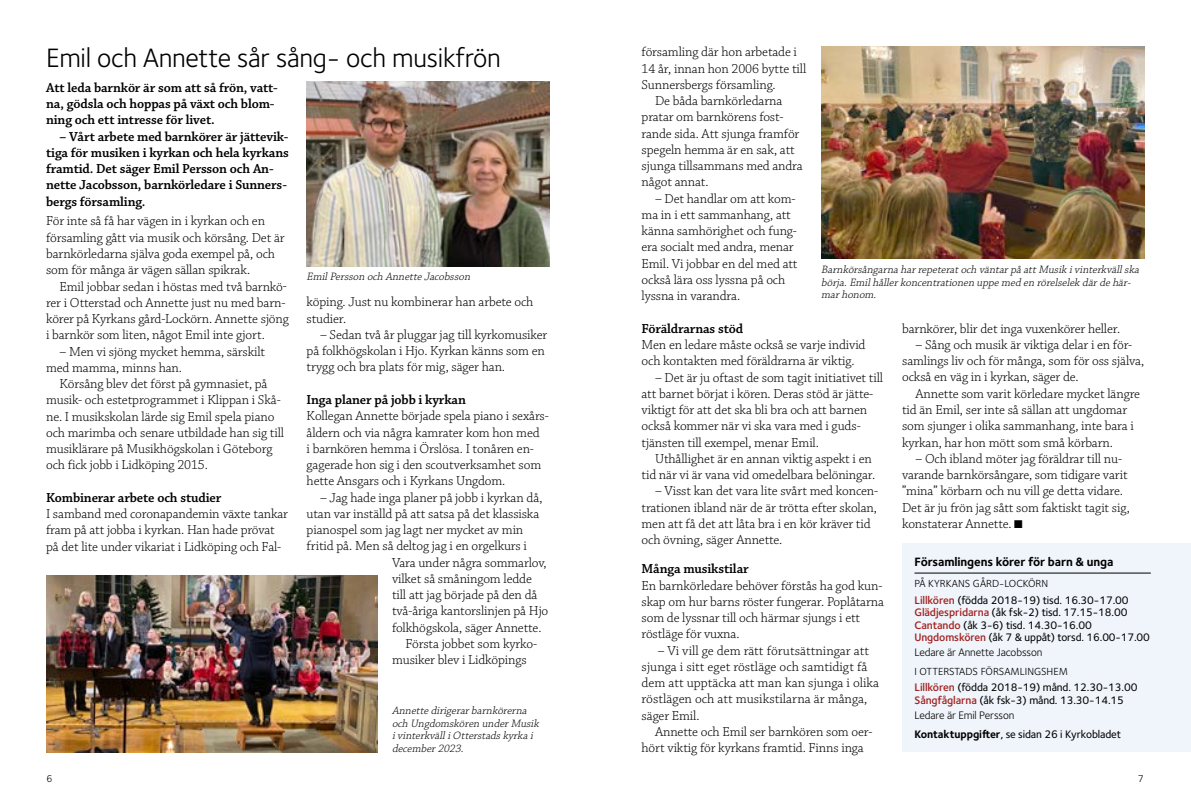
<style>
.page{position:relative;width:1191px;height:798px;background:#fff}
.page>*{position:absolute;margin:0;border:0;box-sizing:border-box;transform-origin:0 0}
.t1{font:27.5px "Foundry Sterling OT3";letter-spacing:-.01em;color:#000}
.t2{font:300 13.75px/16.2px "Chaparral Pro";letter-spacing:-.01em;color:#000}
.t3{font:600 13.75px/16.2px "Chaparral Pro";letter-spacing:-.01em;color:#000}
.t4{font:700 12.5px "Foundry Sterling OT3";letter-spacing:-.01em;color:#000}
.t5{font:500 11.25px/12.5px "Foundry Sterling OT3";letter-spacing:-.01em;color:#000}
.t6{font:italic 300 11.25px/12.5px "Chaparral Pro";color:#000}
.t7{font:11.25px "Foundry Sterling OT3";letter-spacing:-.01em;color:#000}
.t8{font:10.62px "Foundry Sterling OT3";color:#000}
.t9{font:10px "Foundry Sterling OT3";color:#000}
.s1{font-weight:600;color:#a12523}
.s2{font-weight:400}
.s3{font-weight:700}
</style>
<div class="page">
<img style="left:821px;top:46px;width:323px;height:212px">
<img style="left:46px;top:575px;width:332px;height:176px">
<div style="left:902px;top:543px;width:289px;height:208px;background:#f0f5fb"></div>
<hr style="left:914px;top:572px;width:236px;height:1px;background:#000">
<img style="left:306px;top:81px;width:243px;height:185px">
<h1 class="t1" style="left:46px;top:38px;width:456px">Emil och Annette sår sång- och musikfrön</h1>
<p class="t3" style="left:46px;top:80px;width:233px">Att leda barnkör är som att så frön, vatt&shy;na, gödsla och hoppas på växt och blom&shy;ning och ett intresse för livet.</p>
<p class="t3" style="left:46px;top:128px;width:244px;text-indent:13px">– Vårt arbete med barnkörer är jättevik&shy;tiga för musiken i kyrkan och hela kyrkans framtid. Det säger Emil Persson och An&shy;nette Jacobsson, barnkörledare i Sunners&shy;bergs församling.</p>
<p class="t2" style="left:46px;top:213px;width:240px">För inte så få har vägen in i kyrkan och en församling gått via musik och körsång. Det är barnkörledarna själva goda exempel på, och som för många är vägen sällan spikrak.</p>
<p class="t2" style="left:46px;top:278px;width:244px;text-indent:13px">Emil jobbar sedan i höstas med två barnkö&shy;rer i Otterstad och Annette just nu med barn&shy;körer på Kyrkans gård-Lockörn. Annette sjöng i barnkör som liten, något Emil inte gjort.</p>
<p class="t2" style="left:46px;top:343px;width:221px;text-indent:13px">– Men vi sjöng mycket hemma, särskilt med mamma, minns han.</p>
<p class="t2" style="left:46px;top:376px;width:239px;text-indent:13px">Körsång blev det först på gymnasiet, på musik- och estetprogrammet i Klippan i Skå&shy;ne. I musikskolan lärde sig Emil spela piano och marimba och senare utbildade han sig till musiklärare på Musikhögskolan i Göteborg och fick jobb i Lidköping 2015.</p>
<p class="t3" style="left:46px;top:489px;width:177px">Kombinerar arbete och studier</p>
<p class="t2" style="left:46px;top:506px;width:243px">I samband med coronapandemin växte tankar fram på att jobba i kyrkan. Han hade prövat på det lite under vikariat i Lidköping och Fal-</p>
<p class="t6" style="left:306px;top:270px;width:168px">EmilPersson och Annette Jacobsson</p>
<p class="t2" style="left:306px;top:294px;width:228px">köping. Just nu kombinerar han arbete och studier.</p>
<p class="t2" style="left:306px;top:327px;width:242px;text-indent:13px">– Sedan två år pluggar jag till kyrkomusiker på folkhögskolan i Hjo. Kyrkan känns som en trygg och bra plats för mig, säger han.</p>
<p class="t3" style="left:306px;top:392px;width:161px">Inga planer på jobb i kyrkan</p>
<p class="t2" style="left:306px;top:408px;width:244px">Kollegan Annette började spela piano i sexårs&shy;åldern och via några kamrater kom hon med<br>i barnkören hemma i Örslösa. I tonåren en&shy;gagerade hon sig i den scoutverksamhet som hette Ansgars och i Kyrkans Ungdom.</p>
<p class="t2" style="left:320px;top:489px;width:224px">– Jag hade inga planer på jobb i kyrkan då,</p>
<p class="t2" style="left:306px;top:505px;width:234px">utan var inställd på att satsa på det klassiska</p>
<p class="t2" style="left:306px;top:522px;width:218px">pianospel som jag lagt ner mycket av min</p>
<p class="t2" style="left:306px;top:538px;width:222px">fritid på. Men så deltog jag i en orgelkurs i</p>
<p class="t2" style="left:392px;top:554px;width:156px">Vara under några sommarlov,</p>
<p class="t2" style="left:392px;top:571px;width:141px">vilket så småningom ledde</p>
<p class="t2" style="left:392px;top:587px;width:147px">till att jag började på den då</p>
<p class="t2" style="left:392px;top:603px;width:158px">två-åriga kantorslinjen på Hjo</p>
<p class="t2" style="left:392px;top:619px;width:151px">folkhögskola, säger Annette.</p>
<p class="t2" style="left:405px;top:635px;width:133px">Första jobbet som kyrko-</p>
<p class="t2" style="left:392px;top:652px;width:136px">musiker blev i Lidköpings</p>
<p class="t6" style="left:392px;top:704px;width:151px">Annette dirigerarbarnkörerna och Ungdomskören underMusik ivinterkvälliOtterstadskyrka i december2023.</p>
<p class="t2" style="left:641px;top:44px;width:157px">församling där hon arbetade i</p>
<p class="t2" style="left:641px;top:61px;width:166px">14 år, innan hon 2006 bytte till</p>
<p class="t2" style="left:641px;top:77px;width:136px">Sunnersbergs församling.</p>
<p class="t2" style="left:655px;top:93px;width:129px">De båda barnkörledarna</p>
<p class="t2" style="left:641px;top:109px;width:143px">pratar om barnkörens fost-</p>
<p class="t2" style="left:641px;top:126px;width:159px">rande sida. Att sjunga framför</p>
<p class="t2" style="left:641px;top:142px;width:155px">spegeln hemma är en sak, att</p>
<p class="t2" style="left:641px;top:158px;width:163px">sjunga tillsammans med andra</p>
<p class="t2" style="left:641px;top:174px;width:68px">något annat.</p>
<p class="t2" style="left:641px;top:191px;width:157px;text-indent:13px">– Det handlar om att kom&shy;ma in i ett sammanhang, att känna samhörighet och fung&shy;era socialt med andra, menar<br>Emil. Vi jobbar en del med att också lära oss lyssna på och lyssna in varandra.</p>
<p class="t3" style="left:641px;top:320px;width:103px">Föräldrarnas stöd</p>
<p class="t2" style="left:641px;top:337px;width:225px">Men en ledare måste också se varje individ och kontakten med föräldrarna är viktig.</p>
<p class="t2" style="left:641px;top:369px;width:243px;text-indent:13px">– Det är ju oftast de som tagit initiativet till att barnet börjat i kören. Deras stöd är jätte&shy;viktigt för att det ska bli bra och att barnen också kommer när vi ska vara med i guds&shy;tjänsten till exempel, menar Emil.</p>
<p class="t2" style="left:641px;top:451px;width:235px;text-align:right">Uthållighet är en annan viktig aspekt i en tid när vi är vana vid omedelbara belöningar.</p>
<p class="t2" style="left:641px;top:483px;width:238px;text-indent:13px">– Visst kan det vara lite svårt med koncen&shy;trationen ibland när de är trötta efter skolan, men att få det att låta bra i en kör kräver tid och övning, säger Annette.</p>
<p class="t3" style="left:641px;top:561px;width:109px">Många musikstilar</p>
<p class="t2" style="left:641px;top:577px;width:244px">En barnkörledare behöver förstås ha god kun&shy;skap om hur barns röster fungerar. Poplåtarna som de lyssnar till och härmar sjungs i ett röstläge för vuxna.</p>
<p class="t2" style="left:641px;top:642px;width:239px;text-indent:16px">– Vi vill ge dem rätt förutsättningar att sjunga i sitt eget röstläge och samtidigt få dem att upptäcka att man kan sjunga i olika röstlägen och att musikstilarna är många, säger Emil.</p>
<p class="t2" style="left:641px;top:723px;width:232px;text-indent:13px">Annette och Emil ser barnkören som oer&shy;hört viktig för kyrkans framtid. Finns inga</p>
<p class="t6" style="left:821px;top:264px;width:322px">Barnkörsångarna harrepeteratoch väntarpå attMusik ivinterkvällska börj a.Emilhållerkoncentrationen uppe med en rörelselek därde här&shy;marhonom.</p>
<p class="t2" style="left:902px;top:320px;width:220px">barnkörer, blir det inga vuxenkörer heller.</p>
<p class="t2" style="left:902px;top:337px;width:244px;text-indent:13px">– Sång och musik är viktiga delar i en för&shy;samlings liv och för många, som för oss själva, också en väg in i kyrkan, säger de.</p>
<p class="t2" style="left:902px;top:385px;width:239px;text-indent:13px">Annette som varit körledare mycket längre tid än Emil, ser inte så sällan att ungdomar som sjunger i olika sammanhang, inte bara i kyrkan, har hon mött som små körbarn.</p>
<p class="t2" style="left:902px;top:450px;width:229px;text-indent:13px">– Och ibland möter jag föräldrar till nu&shy;varande barnkörsångare, som tidigare varit ”mina” körbarn och nu vill ge detta vidare.<br>Det är ju frön jag sått som faktiskt tagit sig, konstaterar Annette. ■</p>
<p class="t4" style="left:914px;top:551px;width:200px">Församlingens körer för barn &amp; unga</p>
<p class="t8" style="left:914px;top:576px;width:135px">PÅ KYRKANS GÅRD-LOCKÖRN</p>
<p class="t5" style="left:914px;top:592px;width:237px"><span class="s1">Lillkören</span> (födda 2018-19) tisd. 16.30-17.00<br><span class="s1">Glädjespridarna</span> (åk fsk-2) tisd. 17.15-18.00<br><span class="s1">Cantando</span> (åk 3-6) tisd. 14.30-16.00<br><span class="s1">Ungdomskören</span> (åk 7 &amp; uppåt) torsd. 16.00-17.00</p>
<p class="t7" style="left:914px;top:643px;width:129px">Ledare är Annette Jacobsson</p>
<p class="t8" style="left:914px;top:663px;width:155px">I OTTERSTADS FÖRSAMLINGSHEM</p>
<p class="t5" style="left:914px;top:680px;width:225px"><span class="s1">Lillkören</span> (födda 2018-19) månd. 12.30-13.00<br><span class="s1">Sångfåglarna</span> (åk fsk-3) månd. 13.30-14.15</p>
<p class="t5" style="left:914px;top:704px;width:208px;line-height:19.6px"><span class="s2">Ledare är Emil Persson<br></span><span class="s3">Kontaktuppgifter</span>, se sidan 26 i Kyrkobladet</p>
<p class="t9" style="left:46px;top:771px;width:7px">6</p>
<p class="t9" style="left:1137px;top:771px;width:7px">7</p>
</div>
